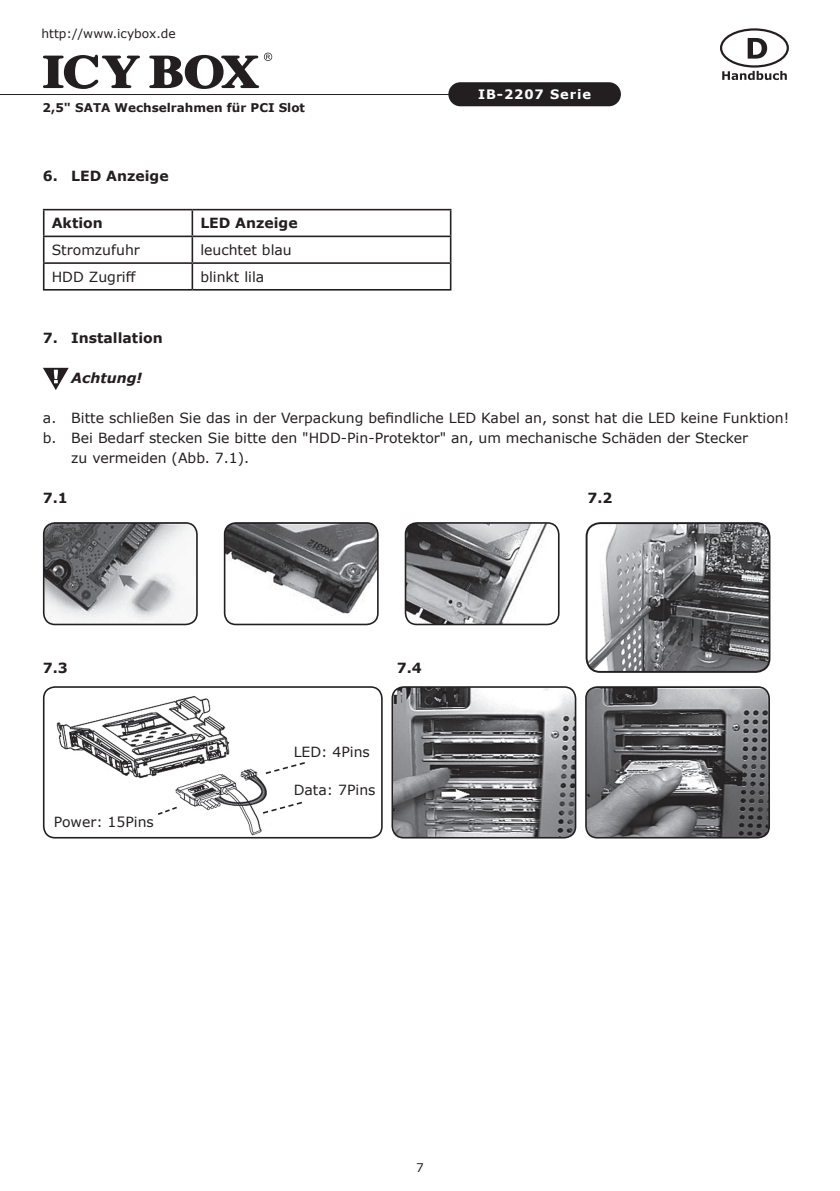
<style>
.page{position:relative;width:840px;height:1191px;background:#fff}
.page>*{position:absolute;margin:0;border:0;box-sizing:border-box;transform-origin:0 0}
.t1{font:14px "Verdana";color:#231f20}
.t2{font:700 14px "Verdana";color:#231f20}
.t3{font:italic 700 14px "Verdana";color:#231f20}
.t4{font:700 13px "Verdana";letter-spacing:.07em;color:#fff}
.t5{font:12.2px "Verdana";color:#231f20}
.t6{font:700 12px "Verdana";color:#231f20}
.t7{font:12px "Verdana";color:#231f20}
</style>
<div class="page">
<div style="left:719px;top:28px;width:69px;height:40px;border:2px solid #231f20;border-radius:50%"></div>
<svg style="left:747px;top:38px;width:19px;height:21px"></svg>
<svg style="left:722px;top:71px;width:64px;height:9px"></svg>
<hr style="left:0;top:94px;width:458px;height:1px;background:#231f20">
<div style="left:448px;top:82px;width:172px;height:24px;background:#231f20;border-radius:12px"></div>
<svg style="left:43px;top:53px;width:229px;height:36px"></svg>
<hr style="left:43px;top:209px;width:149px;height:1px;background:#231f20">
<hr style="left:192px;top:209px;width:259px;height:1px;background:#231f20">
<hr style="left:191px;top:210px;width:2px;height:25px;background:#231f20">
<hr style="left:449px;top:210px;width:2px;height:25px;background:#231f20">
<hr style="left:43px;top:235px;width:149px;height:2px;background:#231f20">
<hr style="left:192px;top:235px;width:259px;height:2px;background:#231f20">
<hr style="left:191px;top:237px;width:2px;height:25px;background:#231f20">
<hr style="left:449px;top:237px;width:2px;height:25px;background:#231f20">
<hr style="left:43px;top:262px;width:149px;height:2px;background:#231f20">
<svg style="left:43px;top:210px;width:1px;height:79px"></svg>
<hr style="left:192px;top:262px;width:259px;height:2px;background:#231f20">
<hr style="left:191px;top:264px;width:2px;height:25px;background:#231f20">
<hr style="left:449px;top:264px;width:2px;height:25px;background:#231f20">
<hr style="left:43px;top:289px;width:149px;height:1px;background:#231f20">
<hr style="left:192px;top:289px;width:259px;height:1px;background:#231f20">
<svg style="left:43px;top:368px;width:26px;height:22px"></svg>
<img style="left:44px;top:523px;width:153px;height:101px">
<div style="left:43px;top:522px;width:155px;height:103px;border:2px solid #231f20;border-radius:11px"></div>
<img style="left:224px;top:523px;width:153px;height:101px">
<div style="left:224px;top:522px;width:154px;height:103px;border:2px solid #231f20;border-radius:11px"></div>
<img style="left:407px;top:523px;width:151px;height:101px">
<div style="left:404px;top:522px;width:155px;height:103px;border:2px solid #231f20;border-radius:11px"></div>
<img style="left:588px;top:523px;width:181px;height:148px">
<div style="left:585px;top:522px;width:185px;height:151px;border:2px solid #231f20;border-radius:14px"></div>
<img style="left:394px;top:687px;width:181px;height:150px">
<div style="left:391px;top:686px;width:185px;height:152px;border:2px solid #231f20;border-radius:11px"></div>
<img style="left:56px;top:696px;width:211px;height:139px">
<div style="left:43px;top:686px;width:339px;height:152px;border:2px solid #231f20;border-radius:11px"></div>
<svg style="left:156px;top:805px;width:23px;height:11px"></svg>
<svg style="left:261px;top:800px;width:41px;height:15px"></svg>
<svg style="left:264px;top:761px;width:41px;height:14px"></svg>
<img style="left:585px;top:687px;width:183px;height:150px">
<div style="left:585px;top:686px;width:184px;height:152px;border:2px solid #231f20;border-radius:11px"></div>
<p class="t5" style="left:41px;top:25px;width:136px">http://www.icybox.de</p>
<p class="t6" style="left:43px;top:99px;width:264px">2,5" SATA Wechselrahmen für PCI Slot</p>
<p class="t2" style="left:43px;top:166px;width:127px">6. LED Anzeige</p>
<p class="t2" style="left:52px;top:213px;width:53px">Aktion</p>
<p class="t2" style="left:200px;top:213px;width:99px">LED Anzeige</p>
<p class="t1" style="left:52px;top:240px;width:90px">Stromzufuhr</p>
<p class="t1" style="left:200px;top:240px;width:93px">leuchtet blau</p>
<p class="t1" style="left:52px;top:267px;width:86px">HDD Zugriff</p>
<p class="t1" style="left:200px;top:267px;width:65px">blinkt lila</p>
<p class="t4" style="left:477px;top:85px;width:114px">IB-2207 Serie</p>
<p class="t2" style="left:43px;top:327px;width:121px">7. Installation</p>
<p class="t3" style="left:71px;top:367px;width:72px">Achtung!</p>
<p class="t1" style="left:43px;top:408px;width:747px">a. Bitte schließen Sie das in der Verpackung befindliche LED Kabel an, sonst hat die LED keine Funktion!</p>
<p class="t1" style="left:43px;top:428px;width:706px">b. Bei Bedarf stecken Sie bitte den "HDD-Pin-Protektor" an, um mechanische Schäden der Stecker</p>
<p class="t1" style="left:71px;top:448px;width:179px">zu vermeiden (Abb. 7.1).</p>
<p class="t2" style="left:43px;top:487px;width:26px">7.1</p>
<p class="t2" style="left:587px;top:487px;width:26px">7.2</p>
<p class="t2" style="left:43px;top:658px;width:26px">7.3</p>
<p class="t2" style="left:396px;top:658px;width:26px">7.4</p>
<p class="t1" style="left:54px;top:812px;width:101px">Power: 15Pins</p>
<p class="t1" style="left:293px;top:742px;width:78px">LED: 4Pins</p>
<p class="t1" style="left:293px;top:780px;width:83px">Data: 7Pins</p>
<p class="t7" style="left:416px;top:1159px;width:9px">7</p>
</div>
